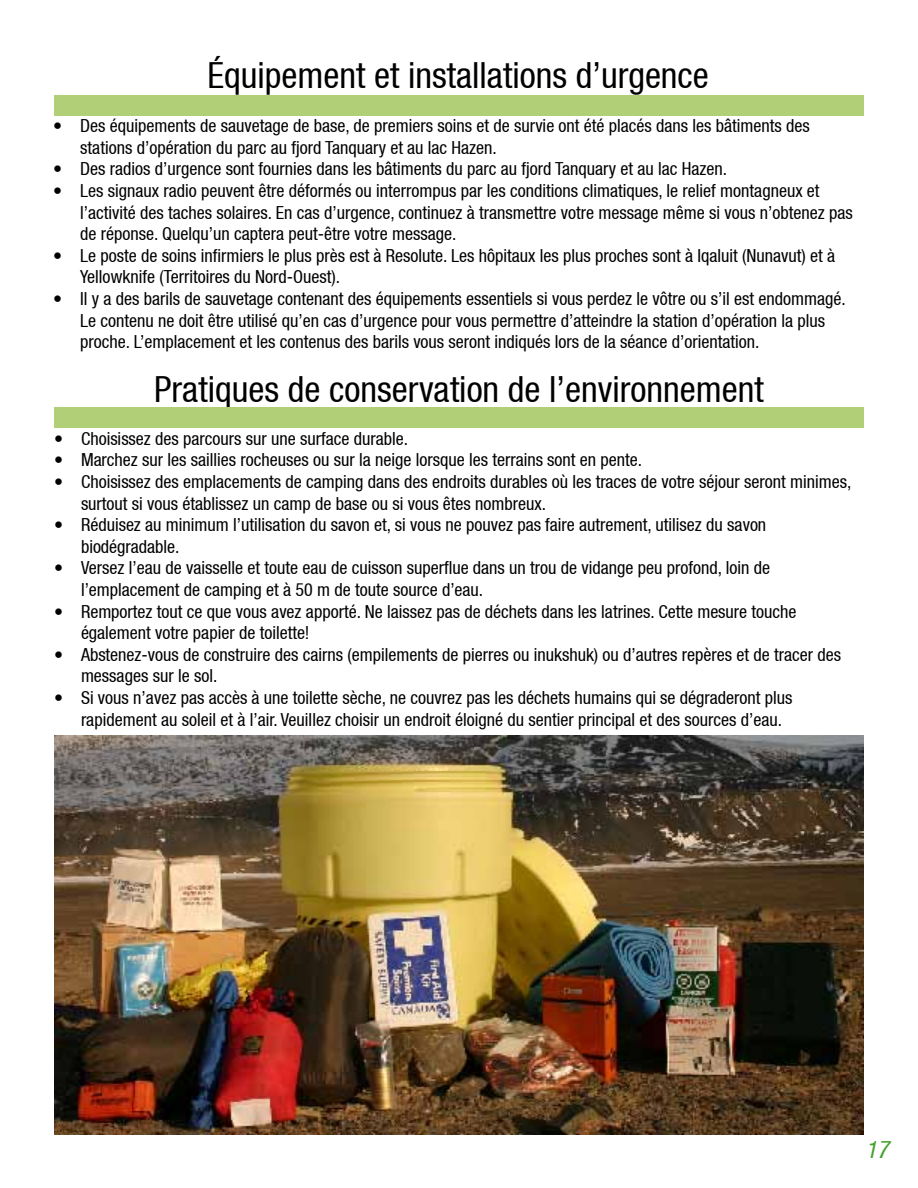
<style>
.page{position:relative;width:918px;height:1188px;background:#fff}
.page>*{position:absolute;margin:0;border:0;box-sizing:border-box;transform-origin:0 0}
.t1{font:36px "Helvetica Neue Condensed";color:#000}
.t2{font:italic condensed 24px "Helvetica Neue";color:#44a12b}
.t3{font:18px/21.6px "Helvetica Neue Condensed";color:#000}
</style>
<div class="page">
<img style="left:54px;top:736px;width:810px;height:399px">
<div style="left:54px;top:95px;width:810px;height:20px;background:#b0cf76"></div>
<div style="left:54px;top:408px;width:810px;height:20px;background:#b0cf76"></div>
<h1 class="t1" style="left:208px;top:55px;width:503px">Équipement et installations d’urgence</h1>
<p class="t3" style="left:80px;top:115px;width:731px;text-indent:-27px">• Des équipements de sauvetage de base, de premiers soins et de survie ont été placés dans les bâtiments des stations d’opération du parc au fjord Tanquary et au lac Hazen.</p>
<p class="t3" style="left:53px;top:158px;width:675px">• Des radios d’urgence sont fournies dans les bâtiments du parc au fjord Tanquary et au lac Hazen.</p>
<p class="t3" style="left:80px;top:180px;width:774px;text-indent:-27px">• Les signaux radio peuvent être déformés ou interrompus par les conditions climatiques, le relief montagneux et l’activité des taches solaires. En cas d’urgence, continuez à transmettre votre message même si vous n’obtenez pas de réponse. Quelqu’un captera peut-être votre message.</p>
<p class="t3" style="left:80px;top:244px;width:756px;text-indent:-27px">• Le poste de soins infirmiers le plus près est à Resolute. Les hôpitaux les plus proches sont à Iqaluit (Nunavut) et à<br>Yellowknife (Territoires du Nord-Ouest).</p>
<p class="t3" style="left:80px;top:288px;width:767px;text-indent:-27px">• Il y a des barils de sauvetage contenant des équipements essentiels si vous perdez le vôtre ou s’il est endommagé.<br>Le contenu ne doit être utilisé qu’en cas d’urgence pour vous permettre d’atteindre la station d’opération la plus proche. L’emplacement et les contenus des barils vous seront indiqués lors de la séance d’orientation.</p>
<h1 class="t1" style="left:154px;top:369px;width:611px">Pratiques de conservation de l’environnement</h1>
<p class="t3" style="left:54px;top:428px;width:356px">• Choisissez des parcours sur une surface durable.</p>
<p class="t3" style="left:54px;top:449px;width:590px">• Marchez sur les saillies rocheuses ou sur la neige lorsque les terrains sont en pente.</p>
<p class="t3" style="left:81px;top:471px;width:772px;text-indent:-27px">• Choisissez des emplacements de camping dans des endroits durables où les traces de votre séjour seront minimes, surtout si vous établissez un camp de base ou si vous êtes nombreux.</p>
<p class="t3" style="left:81px;top:514px;width:687px;text-indent:-27px">• Réduisez au minimum l’utilisation du savon et, si vous ne pouvez pas faire autrement, utilisez du savon biodégradable.</p>
<p class="t3" style="left:81px;top:557px;width:691px;text-indent:-27px">• Versez l’eau de vaisselle et toute eau de cuisson superflue dans un trou de vidange peu profond, loin de l’emplacement de camping et à 50 m de toute source d’eau.</p>
<p class="t3" style="left:81px;top:600px;width:717px;text-indent:-27px">• Remportez tout ce que vous avez apporté. Ne laissez pas de déchets dans les latrines. Cette mesure touche également votre papier de toilette!</p>
<p class="t3" style="left:81px;top:644px;width:762px;text-indent:-27px">• Abstenez-vous de construire des cairns (empilements de pierres ou inukshuk) ou d’autres repères et de tracer des messages sur le sol.</p>
<p class="t3" style="left:81px;top:687px;width:713px;text-indent:-27px">• Si vous n’avez pas accès à une toilette sèche, ne couvrez pas les déchets humains qui se dégraderont plus rapidement au soleil et à l’air. Veuillez choisir un endroit éloigné du sentier principal et des sources d’eau.</p>
<h2 class="t2" style="left:866px;top:1135px;width:25px">17</h2>
</div>
